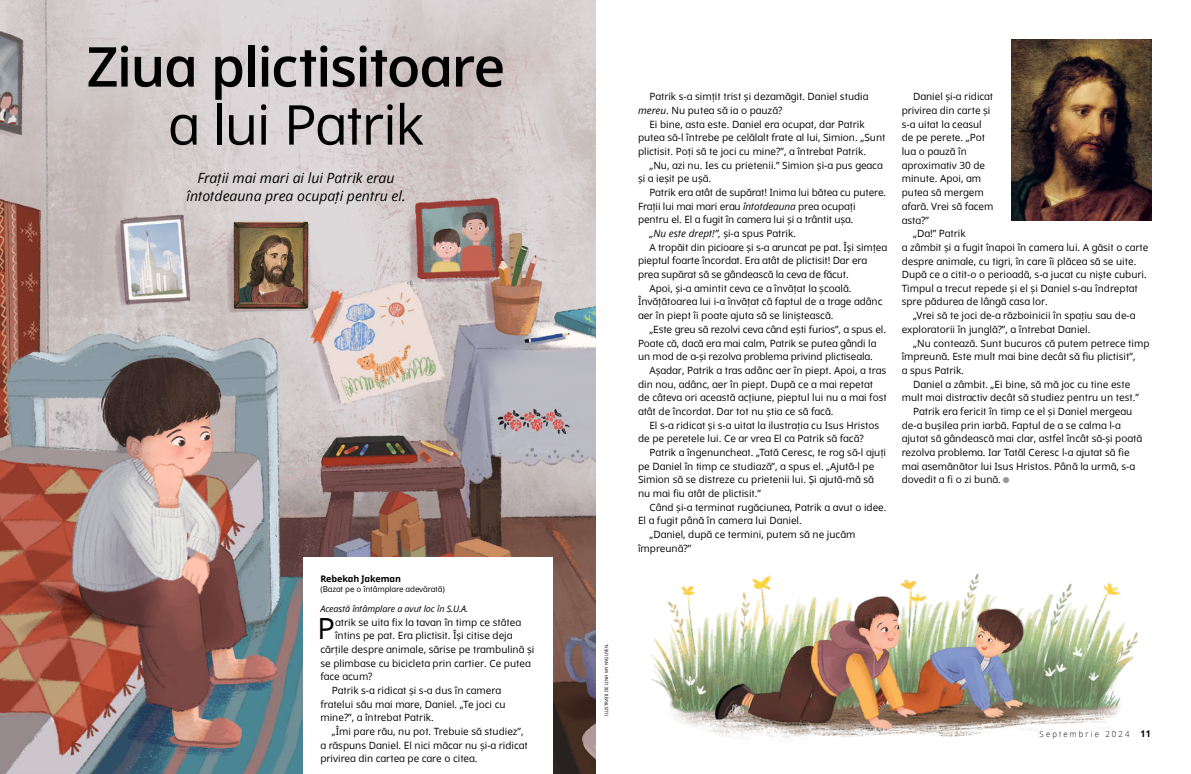
<style>
.page{position:relative;width:1191px;height:774px;background:#fff}
.page>*{position:absolute;margin:0;border:0;box-sizing:border-box;transform-origin:0 0}
.h1_DOTS_title{font:600 55px/58px "Dots Solidlds Lat";letter-spacing:-.03em;color:#000;text-align:center}
.p1_first{font:29.1px "Dots Solidlds Lat";color:#000}
.t1{font:italic 14px/18px "Dots Solidlds Lat";color:#000;text-align:center}
.p1{font:10px/13.7px "Dots Solidlds Lat";color:#000}
.p1_first-2{font:10px "Dots Solidlds Lat";color:#000}
.p1-2{font:italic 10px "Dots Solidlds Lat";color:#000}
.p1_bio{font:italic 9px "Dots Solidlds Lat";letter-spacing:-.01em;color:#000}
.p1_author-name{font:700 9px "Dots Solidlds Lat";letter-spacing:-.005em;color:#000}
.t2{font:300 8.2px "Dots Solidlds Lat";letter-spacing:.28em;color:#000;scale:.95 1}
.p1_author-role{font:8px "Dots Solidlds Lat";letter-spacing:-.005em;color:#000}
.p1_figure_image_credit_first{font:4.5px "Dots Solidlds Lat";color:#000}
.s1{font-weight:400}
.s2{font-style:italic}
.s3{font-style:normal}
.s4{font-family:"Ding P Ilds Dpi";font-size:8.5px;color:#969798}
.s5{font-weight:700;font-size:9.2px}
</style>
<div class="page">
<img style="left:651px;top:573px;width:487px;height:169px">
<img style="left:0;top:0;width:595px;height:774px">
<div style="left:303px;top:557px;width:250px;height:217px;background:#fff"></div>
<img style="left:1011px;top:39px;width:140px;height:182px">
<p class="h1_DOTS_title" style="left:87px;top:38px;width:420px">Ziua plictisitoare <span class="s1">a lui Patrik</span></p>
<p class="t1" style="left:186px;top:169px;width:221px">Frații mai mari ai lui Patrik erau întotdeauna prea ocupați pentru el.</p>
<p class="p1_author-name" style="left:320px;top:572px;width:82px">Rebekah Jakeman</p>
<p class="p1_author-role" style="left:320px;top:584px;width:126px">(Bazat pe o întâmplare adevărată)</p>
<p class="p1_bio" style="left:320px;top:602px;width:150px">Această întâmplare a avut loc în S.U.A.</p>
<p class="p1_first" style="left:317px;top:607px;width:19px">P</p>
<p class="p1_first-2" style="left:335px;top:615px;width:187px">atrik se uita fix la tavan în timp ce stătea</p>
<p class="p1_first-2" style="left:335px;top:628px;width:179px">întins pe pat. Era plictisit. Își citise deja</p>
<p class="p1_first-2" style="left:320px;top:642px;width:215px">cărțile despre animale, sărise pe trambulină și</p>
<p class="p1_first-2" style="left:320px;top:656px;width:212px">se plimbase cu bicicleta prin cartier. Ce putea</p>
<p class="p1_first-2" style="left:320px;top:669px;width:54px">face acum?</p>
<p class="p1" style="left:320px;top:683px;width:187px;text-indent:11px">Patrik s-a ridicat și s-a dus în camera fratelui său mai mare, Daniel. „Te joci cu mine?”, a întrebat Patrik.</p>
<p class="p1" style="left:320px;top:724px;width:209px;text-indent:11px">„Îmi pare rău, nu pot. Trebuie să studiez”, a răspuns Daniel. El nici măcar nu și-a ridicat privirea din cartea pe care o citea.</p>
<p class="p1" style="left:638px;top:90px;width:232px;text-indent:11px">Patrik s-a simțit trist și dezamăgit. Daniel studia <span class="s2">mereu</span>. Nu putea să ia o pauză?</p>
<p class="p1" style="left:638px;top:117px;width:249px;text-indent:11px">Ei bine, asta este. Daniel era ocupat, dar Patrik putea să-l întrebe pe celălalt frate al lui, Simion. „Sunt plictisit. Poți să te joci cu mine?”, a întrebat Patrik.</p>
<p class="p1" style="left:638px;top:158px;width:246px;text-indent:11px">„Nu, azi nu. Ies cu prietenii.” Simion și-a pus geaca și a ieșit pe ușă.</p>
<p class="p1" style="left:638px;top:186px;width:250px;text-indent:11px">Patrik era atât de supărat! Inima lui bătea cu putere.<br>Frații lui mai mari erau <span class="s2">întotdeauna</span> prea ocupați pentru el. El a fugit în camera lui și a trântit ușa.</p>
<p class="p1-2" style="left:649px;top:226px;width:148px">„Nu este drept!”, <span class="s3">și-a spus Patrik.</span></p>
<p class="p1" style="left:638px;top:240px;width:250px;text-indent:11px">A tropăit din picioare și s-a aruncat pe pat. Își simțea pieptul foarte încordat. Era atât de plictisit! Dar era prea supărat să se gândească la ceva de făcut.</p>
<p class="p1" style="left:638px;top:281px;width:246px;text-indent:11px">Apoi, și-a amintit ceva ce a învățat la școală.<br>Învățătoarea lui i-a învățat că faptul de a trage adânc aer în piept îi poate ajuta să se liniștească.</p>
<p class="p1" style="left:638px;top:322px;width:249px;text-indent:11px">„Este greu să rezolvi ceva când ești furios”, a spus el.<br>Poate că, dacă era mai calm, Patrik se putea gândi la un mod de a-și rezolva problema privind plictiseala.</p>
<p class="p1" style="left:638px;top:363px;width:250px;text-indent:11px">Așadar, Patrik a tras adânc aer în piept. Apoi, a tras din nou, adânc, aer în piept. După ce a mai repetat de câteva ori această acțiune, pieptul lui nu a mai fost atât de încordat. Dar tot nu știa ce să facă.</p>
<p class="p1" style="left:638px;top:418px;width:243px;text-indent:11px">El s-a ridicat și s-a uitat la ilustrația cu Isus Hristos de pe peretele lui. Ce ar vrea El ca Patrik să facă?</p>
<p class="p1" style="left:638px;top:445px;width:250px;text-indent:11px">Patrik a îngenuncheat. „Tată Ceresc, te rog să-l ajuți pe Daniel în timp ce studiază”, a spus el. „Ajută-l pe Simion să se distreze cu prietenii lui. Și ajută-mă să nu mai fiu atât de plictisit.”</p>
<p class="p1" style="left:638px;top:500px;width:250px;text-indent:11px">Când și-a terminat rugăciunea, Patrik a avut o idee.<br>El a fugit până în camera lui Daniel.</p>
<p class="p1" style="left:638px;top:527px;width:219px;text-indent:11px">„Daniel, după ce termini, putem să ne jucăm împreună?”</p>
<p class="p1" style="left:901px;top:90px;width:93px;text-indent:11px">Daniel și-a ridicat privirea din carte și s-a uitat la ceasul de pe perete. „Pot lua o pauză în aproximativ 30 de minute. Apoi, am putea să mergem afară. Vrei să facem asta?”</p>
<p class="p1" style="left:901px;top:227px;width:248px;text-indent:11px">„Da!” Patrik<br>a zâmbit și a fugit înapoi în camera lui. A găsit o carte despre animale, cu tigri, în care îi plăcea să se uite.<br>După ce a citit-o o perioadă, s-a jucat cu niște cuburi.<br>Timpul a trecut repede și el și Daniel s-au îndreptat spre pădurea de lângă casa lor.</p>
<p class="p1" style="left:901px;top:309px;width:235px;text-indent:11px">„Vrei să te joci de-a războinicii în spațiu sau de-a exploratorii în junglă?”, a întrebat Daniel.</p>
<p class="p1" style="left:901px;top:336px;width:249px;text-indent:11px">„Nu contează. Sunt bucuros că putem petrece timp împreună. Este mult mai bine decât să fiu plictisit”,<br>a spus Patrik.</p>
<p class="p1" style="left:901px;top:377px;width:239px;text-align:center">Daniel a zâmbit. „Ei bine, să mă joc cu tine este mult mai distractiv decât să studiez pentru un test.”</p>
<p class="p1" style="left:901px;top:404px;width:242px;text-indent:11px">Patrik era fericit în timp ce el și Daniel mergeau de-a bușilea prin iarbă. Faptul de a se calma l-a ajutat să gândească mai clar, astfel încât să-și poată rezolva problema. Iar Tatăl Ceresc l-a ajutat să fie mai asemănător lui Isus Hristos. Până la urmă, s-a dovedit a fi o zi bună. <span class="s4">●</span></p>
<p class="p1_figure_image_credit_first" style="left:603px;top:716px;width:74px;rotate:-90deg">ILUSTRAȚII DE LINH MY NYGUYEN.</p>
<p class="t2" style="left:1039px;top:728px;width:119px">Septembrie 2024 <span class="s5">11</span></p>
</div>
